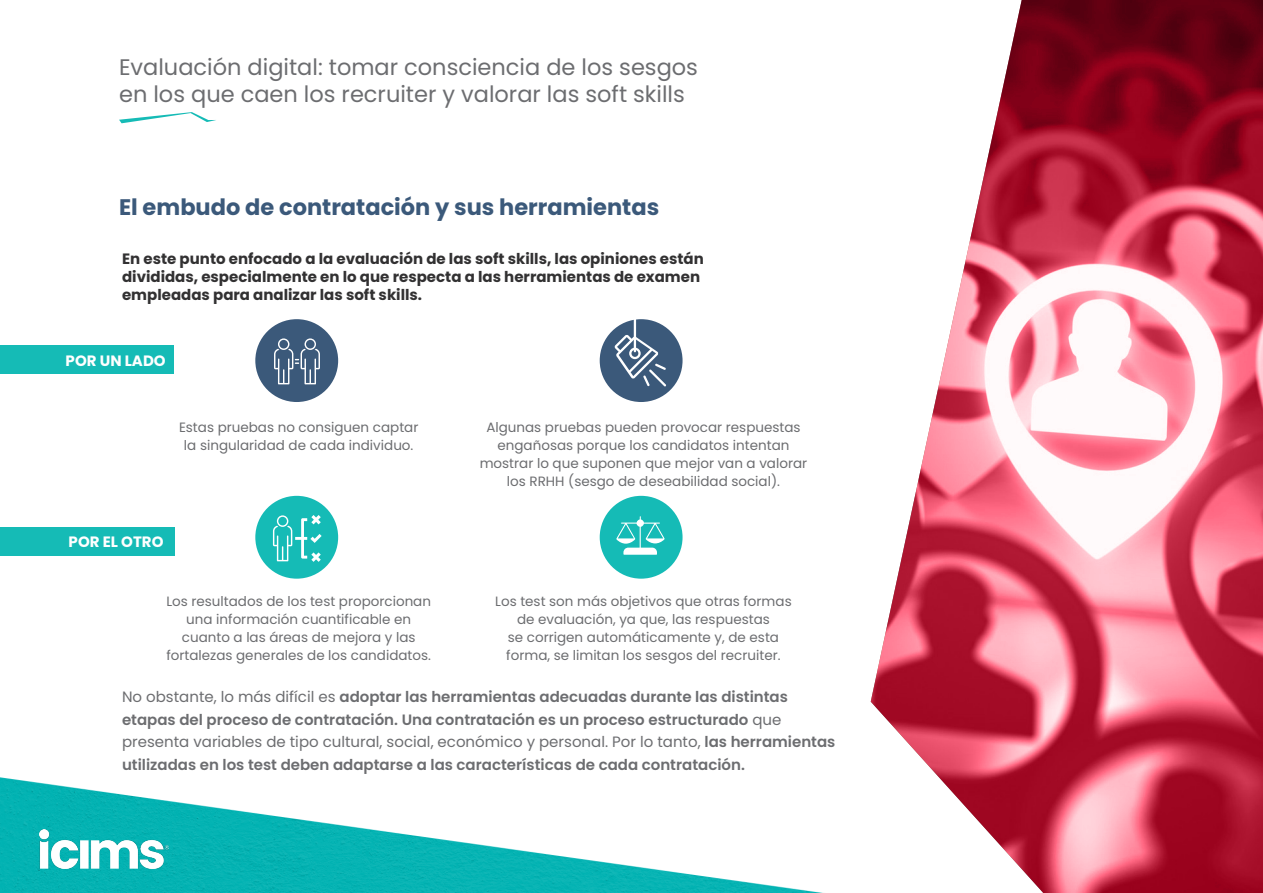
<style>
.page{position:relative;width:1263px;height:893px;background:#fff}
.page>*{position:absolute;margin:0;border:0;box-sizing:border-box;transform-origin:0 0}
.t1{font:22.5px/27px "Poppins";color:#6c6d70}
.Chapitre_gros{font:700 22.5px "Poppins";color:#3b597a}
.sous_chapitre{font:600 15px/22.5px "Poppins";color:#6c6d70}
.t2{font:700 15px/18px "Poppins";color:#323132}
.t3{font:700 15px "Poppins";color:#fff}
.sous_chapitre-2{font:13.5px/18px "Poppins";color:#6c6d70;text-align:center}
.s1{font-weight:400}
</style>
<div class="page">
<img style="left:0;top:777px;width:823px;height:116px">
<img style="left:871px;top:0;width:392px;height:893px">
<img style="left:39px;top:829px;width:129px;height:39px">
<svg style="left:119px;top:112px;width:97px;height:11px"></svg>
<div style="left:0;top:345px;width:174px;height:29px;background:#15bbb6"></div>
<div style="left:0;top:528px;width:175px;height:28px;background:#15bbb6"></div>
<div style="left:255px;top:319px;width:83px;height:83px;background:#3b597a;border-radius:50%"></div>
<div style="left:255px;top:496px;width:83px;height:83px;background:#15bbb6;border-radius:50%"></div>
<div style="left:600px;top:319px;width:82px;height:83px;background:#3b597a;border-radius:50%"></div>
<div style="left:600px;top:496px;width:82px;height:83px;background:#15bbb6;border-radius:50%"></div>
<svg style="left:274px;top:338px;width:46px;height:46px"></svg>
<svg style="left:614px;top:335px;width:52px;height:52px"></svg>
<hr style="left:634px;top:318px;width:2px;height:34px;background:#fff">
<svg style="left:273px;top:515px;width:49px;height:47px"></svg>
<svg style="left:616px;top:516px;width:49px;height:39px"></svg>
<p class="t1" style="left:119px;top:53px;width:580px">Evaluación digital: tomar consciencia de los sesgos en los que caen los recruiter y valorar las soft skills</p>
<p class="Chapitre_gros" style="left:119px;top:194px;width:542px">El embudo de contratación y sus herramientas</p>
<p class="t2" style="left:122px;top:250px;width:583px">En este punto enfocado a la evaluación de las soft skills, las opiniones están divididas, especialmente en lo que respecta a las herramientas de examen empleadas para analizar las soft skills.</p>
<p class="t3" style="left:66px;top:352px;width:102px">POR UN LADO</p>
<p class="sous_chapitre-2" style="left:179px;top:418px;width:241px">Estas pruebas no consiguen captar la singularidad de cada individuo.</p>
<p class="t3" style="left:69px;top:533px;width:96px">POR EL OTRO</p>
<p class="sous_chapitre-2" style="left:166px;top:592px;width:266px">Los resultados de los test proporcionan una información cuantificable en cuanto a las áreas de mejora y las fortalezas generales de los candidatos.</p>
<p class="sous_chapitre-2" style="left:480px;top:418px;width:329px">Algunas pruebas pueden provocar respuestas engañosas porque los candidatos intentan mostrar lo que suponen que mejor van a valorar los RRHH (sesgo de deseabilidad social).</p>
<p class="sous_chapitre-2" style="left:495px;top:592px;width:298px">Los test son más objetivos que otras formas de evaluación, ya que, las respuestas<br>se corrigen automáticamente y, de esta forma, se limitan los sesgos del recruiter.</p>
<p class="sous_chapitre" style="left:122px;top:686px;width:715px"><span class="s1">No obstante, lo más difícil es</span> adoptar las herramientas adecuadas durante las distintas etapas del proceso de contratación. Una contratación es un proceso estructurado <span class="s1">que presenta variables de tipo cultural, social, económico y personal. Por lo tanto,</span> las herramientas utilizadas en los test deben adaptarse a las características de cada contratación.</p>
</div>
